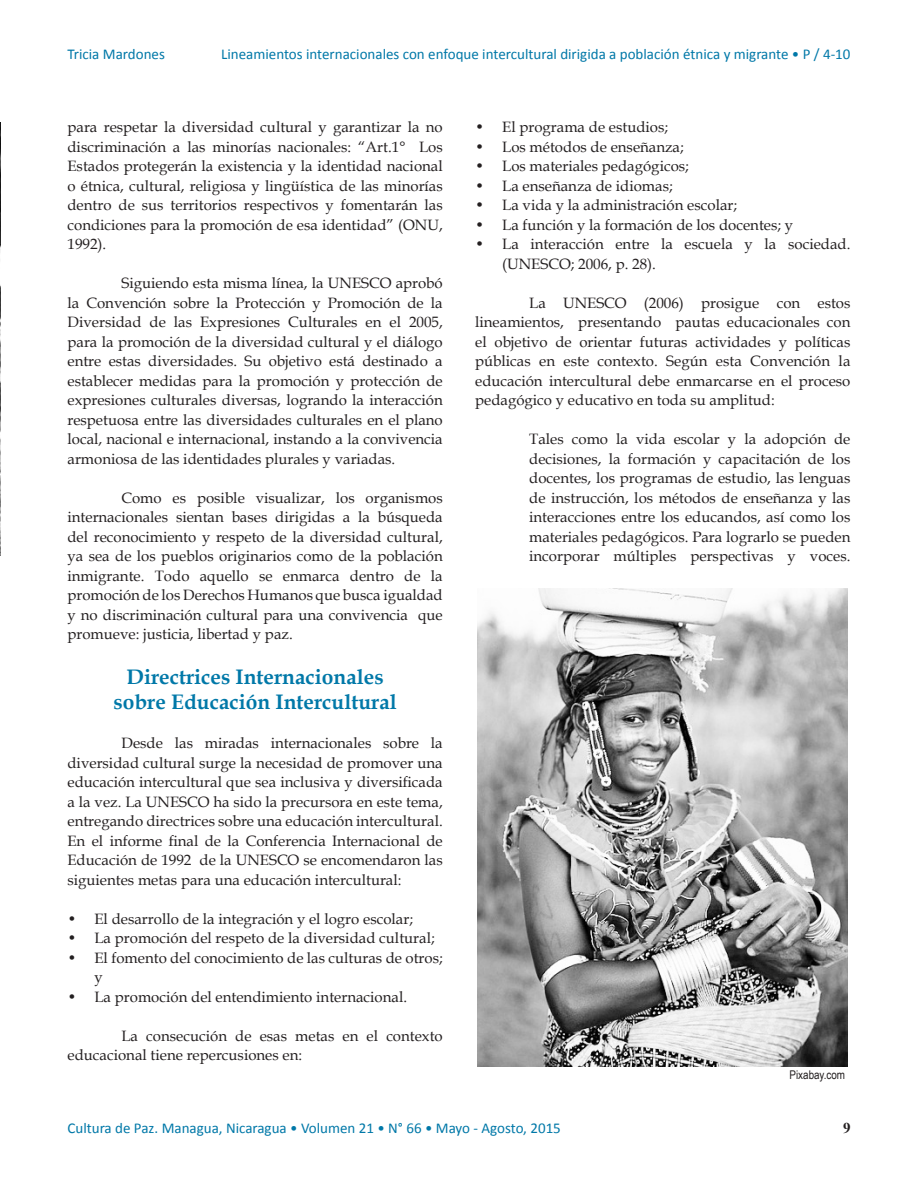
<style>
.page{position:relative;width:918px;height:1188px;background:#fff}
.page>*{position:absolute;margin:0;border:0;box-sizing:border-box;transform-origin:0 0}
.t1{font:700 21px/25.2px "Book Antiqua";color:#0078a8;text-align:center}
.t2{font:15px/19.5px "Book Antiqua";color:#231f20;text-align:justify}
.t3{font:15px "Calibri";color:#0078a8}
.t4{font:700 15px "Times New Roman";color:#231f20}
.t5{font:12px "Arial Narrow";color:#231f20}
</style>
<div class="page">
<img style="left:0;top:122px;width:1px;height:434px">
<img style="left:477px;top:589px;width:371px;height:477px">
<p class="t3" style="left:68px;top:44px;width:99px">Tricia Mardones</p>
<p class="t3" style="left:221px;top:44px;width:631px">Lineamientos internacionales con enfoque intercultural dirigida a población étnica y migrante • P / 4-10</p>
<p class="t2" style="left:68px;top:117px;width:377px">para respetar la diversidad cultural y garantizar la no discriminación a las minorías nacionales: “Art.1° Los Estados protegerán la existencia y la identidad nacional o étnica, cultural, religiosa y lingüística de las minorías dentro de sus territorios respectivos y fomentarán las condiciones para la promoción de esa identidad” (ONU, 1992).</p>
<p class="t2" style="left:68px;top:273px;width:377px;text-indent:54px">Siguiendo esta misma línea, la UNESCO aprobó la Convención sobre la Protección y Promoción de la Diversidad de las Expresiones Culturales en el 2005, para la promoción de la diversidad cultural y el diálogo entre estas diversidades. Su objetivo está destinado a establecer medidas para la promoción y protección de expresiones culturales diversas, logrando la interacción respetuosa entre las diversidades culturales en el plano local, nacional e internacional, instando a la convivencia armoniosa de las identidades plurales y variadas.</p>
<p class="t2" style="left:68px;top:488px;width:377px;text-indent:54px">Como es posible visualizar, los organismos internacionales sientan bases dirigidas a la búsqueda del reconocimiento y respeto de la diversidad cultural, ya sea de los pueblos originarios como de la población inmigrante. Todo aquello se enmarca dentro de la promoción de los Derechos Humanos que busca igualdad y no discriminación cultural para una convivencia que promueve: justicia, libertad y paz.</p>
<h1 class="t1" style="left:113px;top:664px;width:285px">Directrices Internacionales sobre Educación Intercultural</h1>
<p class="t2" style="left:68px;top:733px;width:377px;text-indent:54px">Desde las miradas internacionales sobre la diversidad cultural surge la necesidad de promover una educación intercultural que sea inclusiva y diversificada a la vez. La UNESCO ha sido la precursora en este tema, entregando directrices sobre una educación intercultural.<br>En el informe final de la Conferencia Internacional de Educación de 1992 de la UNESCO se encomendaron las siguientes metas para una educación intercultural:</p>
<p class="t2" style="left:68px;top:909px;width:347px">• El desarrollo de la integración y el logro escolar;</p>
<p class="t2" style="left:68px;top:928px;width:369px">• La promoción del respeto de la diversidad cultural;</p>
<p class="t2" style="left:94px;top:948px;width:350px;text-indent:-27px">• El fomento del conocimiento de las culturas de otros; y</p>
<p class="t2" style="left:68px;top:987px;width:341px">• La promoción del entendimiento internacional.</p>
<p class="t2" style="left:68px;top:1026px;width:377px;text-indent:54px">La consecución de esas metas en el contexto educacional tiene repercusiones en:</p>
<p class="t2" style="left:475px;top:117px;width:195px">• El programa de estudios;</p>
<p class="t2" style="left:475px;top:137px;width:210px">• Los métodos de enseñanza;</p>
<p class="t2" style="left:475px;top:156px;width:215px">• Los materiales pedagógicos;</p>
<p class="t2" style="left:475px;top:176px;width:199px">• La enseñanza de idiomas;</p>
<p class="t2" style="left:475px;top:195px;width:264px">• La vida y la administración escolar;</p>
<p class="t2" style="left:475px;top:215px;width:320px">• La función y la formación de los docentes; y</p>
<p class="t2" style="left:502px;top:234px;width:350px;text-indent:-27px">• La interacción entre la escuela y la sociedad. (UNESCO; 2006, p. 28).</p>
<p class="t2" style="left:475px;top:293px;width:377px;text-indent:54px">La UNESCO (2006) prosigue con estos lineamientos, presentando pautas educacionales con el objetivo de orientar futuras actividades y políticas públicas en este contexto. Según esta Convención la educación intercultural debe enmarcarse en el proceso pedagógico y educativo en toda su amplitud:</p>
<p class="t2" style="left:529px;top:429px;width:323px">Tales como la vida escolar y la adopción de decisiones, la formación y capacitación de los docentes, los programas de estudio, las lenguas de instrucción, los métodos de enseñanza y las interacciones entre los educandos, así como los materiales pedagógicos. Para lograrlo se pueden incorporar múltiples perspectivas y voces.</p>
<p class="t5" style="left:790px;top:1066px;width:57px">Pixabay.com</p>
<p class="t3" style="left:68px;top:1118px;width:495px">Cultura de Paz. Managua, Nicaragua • Volumen 21 • N° 66 • Mayo - Agosto, 2015</p>
<p class="t4" style="left:843px;top:1117px;width:9px">9</p>
</div>
